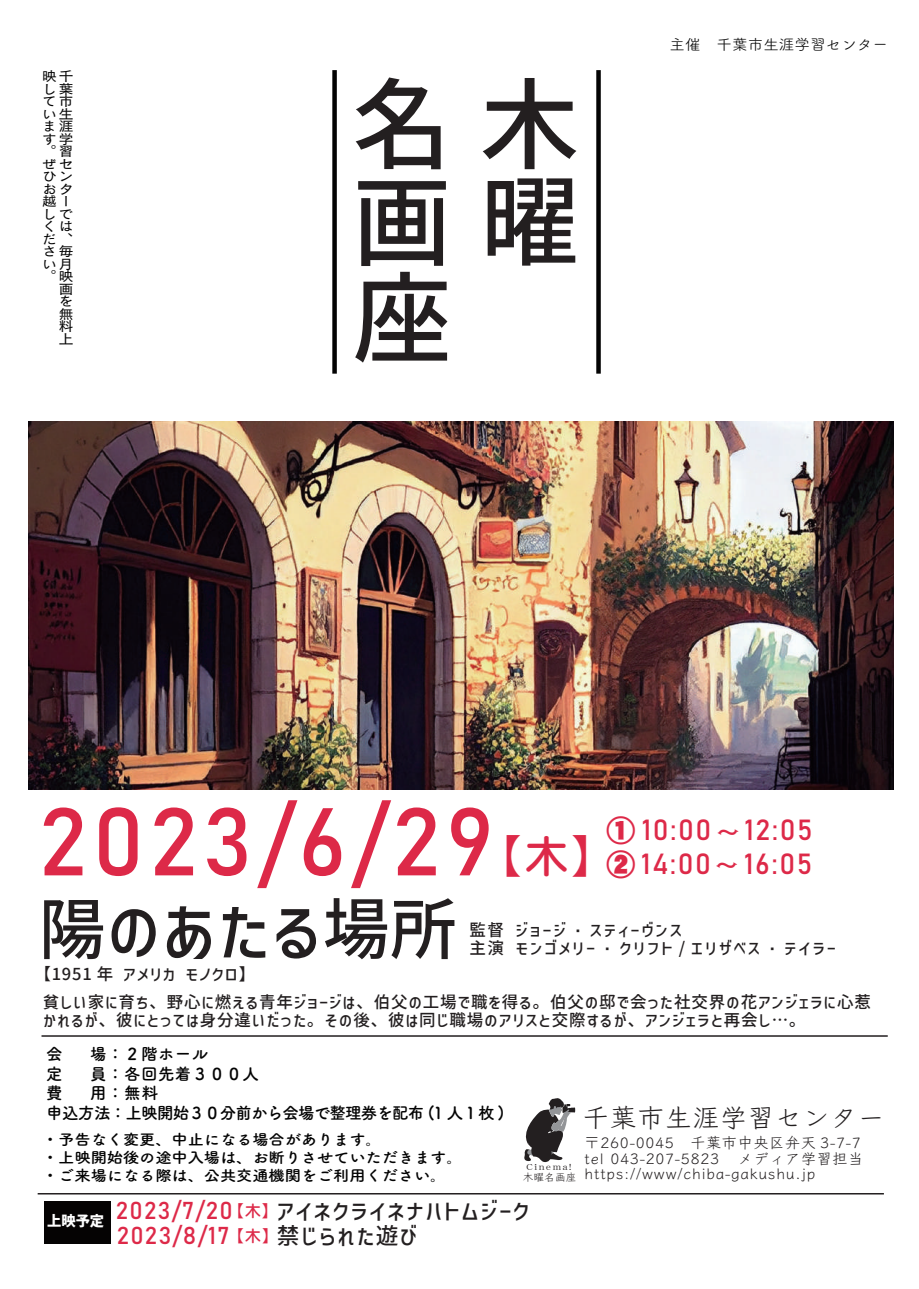
<style>
.page{position:relative;width:919px;height:1289px;background:#fff}
.page>*{position:absolute;margin:0;border:0;box-sizing:border-box;transform-origin:0 0}
.t1{font:99.45px/96.9px "Corporate Logo Medium ver 2";color:#231f20;text-align:justify}
.t2{font:94.5px "Bahnschrift";letter-spacing:.05em;color:#dd2948}
.t3{font:67.05px "Corporate Logo Medium ver 2";color:#231f20}
.t4{font:28.8px "Bahnschrift";letter-spacing:.05em;color:#dd2948}
.t5{font:28.8px "Tikukan POPEGP Bold SJIS";color:#dd2948}
.t6{font:26.25px "Klee Pro M";letter-spacing:.05em;color:#231f20}
.t7{font:24.15px "Bahnschrift";letter-spacing:.05em;color:#dd2948}
.t8{font:22.65px "Corporate Logo Medium ver 2";letter-spacing:.05em;color:#231f20}
.t9{font:16.5px/18px "Corporate Logo Medium ver 2";letter-spacing:.05em;color:#231f20}
.t10{font:16.5px/19.5px "Tsuku A Rd Gothic Std B";letter-spacing:-.05em;color:#030303}
.t11{font:16.5px/18px "Corporate Logo Medium ver 2";letter-spacing:.1em;color:#231f20}
.t12{font:15px/15.3px "Klee Pro M";letter-spacing:.05em;color:#231f20}
.t13{font:15px/18px "Tsuku A Rd Gothic Std B";letter-spacing:-.01em;color:#030303;scale:1.09 1}
.t14{font:15px "Tsuku A Rd Gothic Std R";color:#030303;scale:1.04 1}
.t15{font:14.25px "Corporate Logo Bold ver 2";color:#fff}
.t16{font:13.5px "Cezanne Pro N M";color:#030303;scale:1.09 1}
.t17{font:8.1px "DFHS Mincho W5 WING RKSJ H";letter-spacing:.2em;color:#231f20;scale:1.09 1}
.s1{font-family:"DF Gothic UB WIN RKSJ H"}
.s2{font-family:"Koz Go Pr 6 N";font-size:44.85px}
.s3{font-family:"Seurat Pro N DB";font-size:44.85px}
.s4{font-family:"Bahnschrift";font-size:24.15px;color:#dd2948}
.s5{font-family:"Koz Go Pr 6 N";font-size:16.35px;color:#dd2948}
.s6{font-family:"Seurat Pro N DB";font-size:16.35px;color:#dd2948}
.s7{font-family:"Koz Go Pr 6 N";font-size:16.35px}
.s8{font-family:"Seurat Pro N DB";font-size:16.35px}
.s9{font-family:"Corporate Logo Medium ver 2";font-size:22.65px;color:#231f20}
</style>
<div class="page">
<svg style="left:524px;top:1098px;width:51px;height:64px"></svg>
<hr style="left:41px;top:1035px;width:846px;height:1px;background:#231f20">
<div style="left:332px;top:70px;width:5px;height:303px;background:#030303"></div>
<svg style="left:596px;top:70px;width:4px;height:303px"></svg>
<img style="left:28px;top:421px;width:865px;height:368px">
<hr style="left:38px;top:1192px;width:845px;height:2px;background:#231f20">
<div style="left:44px;top:1201px;width:66px;height:43px;background:#050303"></div>
<p class="t16" style="left:42px;top:68px;width:29px">映千</p>
<p class="t16" style="left:42px;top:81px;width:29px">し葉</p>
<p class="t16" style="left:42px;top:93px;width:29px">て市</p>
<p class="t16" style="left:42px;top:106px;width:29px">い生</p>
<p class="t16" style="left:42px;top:118px;width:29px">ま涯</p>
<p class="t16" style="left:42px;top:131px;width:29px">す学</p>
<p class="t16" style="left:42px;top:143px;width:28px">。習</p>
<p class="t16" style="left:42px;top:156px;width:29px">ぜセ</p>
<p class="t16" style="left:42px;top:168px;width:29px">ひン</p>
<p class="t16" style="left:42px;top:181px;width:29px">おタ</p>
<p class="t16" style="left:42px;top:193px;width:24px">越ー</p>
<p class="t16" style="left:42px;top:206px;width:29px">しで</p>
<p class="t16" style="left:42px;top:218px;width:29px">くは</p>
<p class="t16" style="left:42px;top:231px;width:29px">だ、</p>
<p class="t16" style="left:42px;top:243px;width:29px">さ毎</p>
<p class="t16" style="left:42px;top:256px;width:27px">い月</p>
<p class="t16" style="left:42px;top:268px;width:29px">。映</p>
<p class="t16" style="left:59px;top:280px;width:14px">画</p>
<p class="t16" style="left:59px;top:293px;width:13px">を</p>
<p class="t16" style="left:59px;top:305px;width:14px">無</p>
<p class="t16" style="left:59px;top:318px;width:14px">料</p>
<p class="t16" style="left:59px;top:330px;width:14px">上</p>
<h1 class="t1" style="left:352px;top:75px;width:225px">名木画曜座</h1>
<p class="t14" style="left:669px;top:33px;width:227px">主催　千葉市生涯学習センター　</p>
<h2 class="t2" style="left:39px;top:782px;width:457px">2023/6/29</h2>
<p class="t11" style="left:469px;top:920px;width:386px">監督 ジョージ・スティーヴンス<br>主演 モンゴメリー・クリフト / エリザベス・テイラー　</p>
<h3 class="t4" style="left:606px;top:811px;width:208px"><span class="s1">①</span> 10:00 12:05</h3>
<h3 class="t5" style="left:713px;top:817px;width:30px">～</h3>
<h3 class="t4" style="left:477px;top:845px;width:337px"><span class="s2">【</span><span class="s3">木</span><span class="s2">】</span><span class="s1">②</span> 14:00 16:05</h3>
<h3 class="t5" style="left:712px;top:851px;width:30px">～</h3>
<h3 class="t3" style="left:39px;top:884px;width:420px">陽のあたる場所</h3>
<p class="t9" style="left:43px;top:993px;width:829px">貧しい家に育ち、野心に燃える青年ジョージは、伯父の工場で職を得る。伯父の邸で会った社交界の花アンジェラに心惹かれるが、彼にとっては身分違いだった。その後、彼は同じ職場のアリスと交際するが、アンジェラと再会し…。</p>
<p class="t9" style="left:34px;top:965px;width:222px">【1951 年 アメリカ モノクロ】</p>
<p class="t10" style="left:46px;top:1043px;width:460px">会　 場：２階ホール<br>定　 員：各回先着３００人<br>費　 用：無料<br>申込方法：上映開始３０分前から会場で整理券を配布 (1 人１枚 )</p>
<p class="t13" style="left:42px;top:1129px;width:387px">・予告なく変更、中止になる場合があります。<br>・上映開始後の途中入場は、お断りさせていただきます。・ご来場になる際は、公共交通機関をご利用ください。</p>
<h3 class="t8" style="left:116px;top:1195px;width:415px"><span class="s4">2023/7/20</span><span class="s5">【</span><span class="s6">木</span><span class="s5">】</span>アイネクライネナハトムジーク</h3>
<h3 class="t7" style="left:117px;top:1220px;width:302px">2023/8/17<span class="s7">【</span><span class="s8">木</span><span class="s7">】</span><span class="s9">禁じられた遊び</span></h3>
<h3 class="t6" style="left:582px;top:1102px;width:303px">千葉市生涯学習センター</h3>
<p class="t12" style="left:584px;top:1135px;width:278px">〒260-0045　千葉市中央区弁天 3-7-7 tel 043-207-5823</p>
<p class="t12" style="left:523px;top:1150px;width:342px;text-indent:215px">メディア学習担当<sub>木曜名画座</sub> https://www/chiba-gakushu.jp</p>
<p class="t17" style="left:526px;top:1162px;width:43px">Cinema!</p>
<p class="t15" style="left:47px;top:1211px;width:59px">上映予定</p>
</div>
